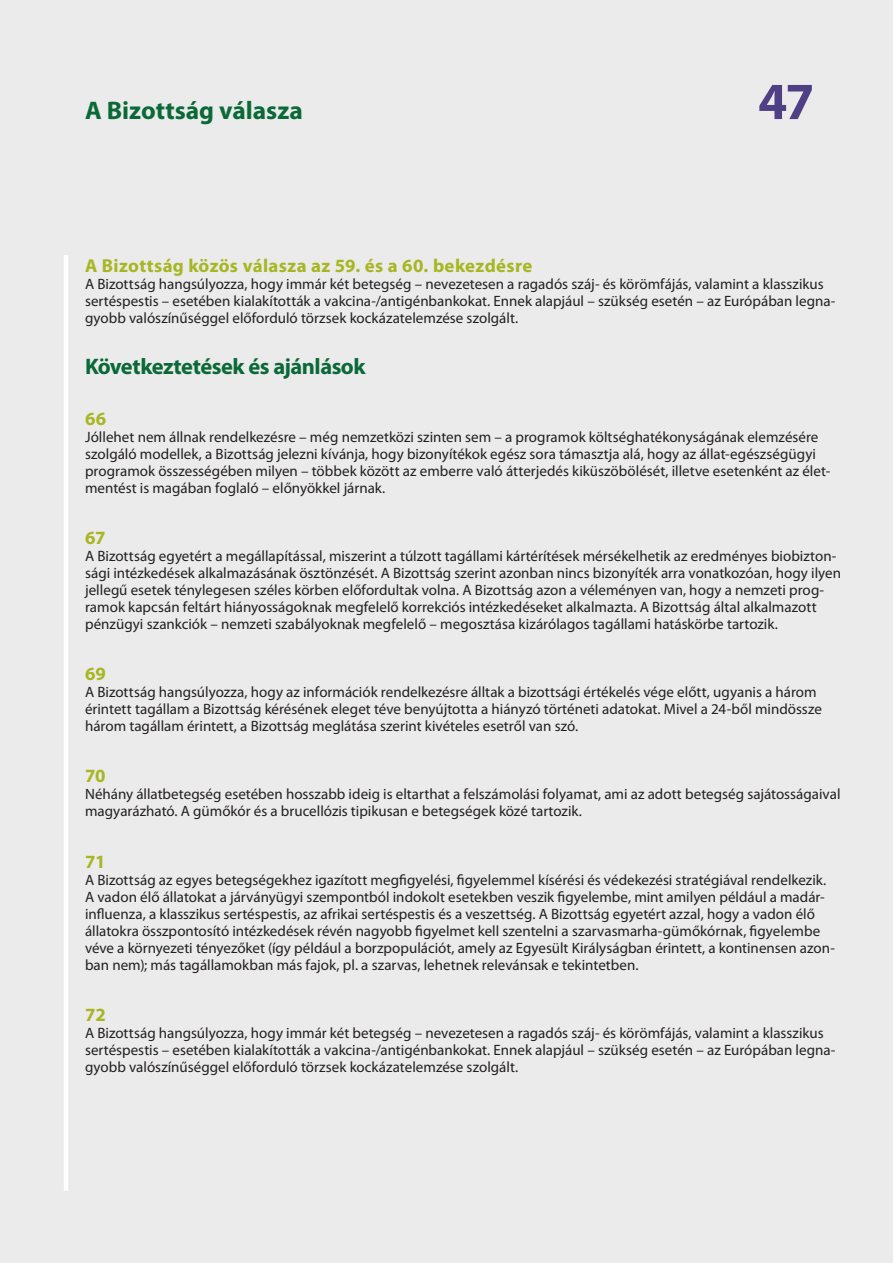
<style>
.page{position:relative;width:893px;height:1263px;background:#ebebeb}
.page>*{position:absolute;margin:0;border:0;box-sizing:border-box;transform-origin:0 0}
.t1{font:700 52.5px "Myriad Pro";color:#4f4085}
.t2{font:700 25.5px "Myriad Pro";color:#0b6938}
.K_02_-_REP_TITRE_1_1{font:700 22.5px "Myriad Pro";letter-spacing:-.025em;color:#0b6938}
.K_03_-_REP_CHIFFRE{font:700 18.75px "Myriad Pro";letter-spacing:.02em;color:#a7b621}
.K_04_-_REP_TEXTE_COU{font:15px/17px "Myriad Pro";color:#231f20}
</style>
<div class="page">
<hr style="left:64px;top:255px;width:4px;height:936px;background:#fff">
<h2 class="t2" style="left:85px;top:94px;width:219px">A Bizottság válasza</h2>
<h1 class="t1" style="left:758px;top:67px;width:58px">47</h1>
<p class="K_03_-_REP_CHIFFRE" style="left:85px;top:254px;width:449px">A Bizottság közös válasza az 59. és a 60. bekezdésre</p>
<p class="K_04_-_REP_TEXTE_COU" style="left:85px;top:275px;width:752px">A Bizottság hangsúlyozza, hogy immár két betegség – nevezetesen a ragadós száj- és körömfájás, valamint a klasszikus sertéspestis – esetében kialakították a vakcina-/antigénbankokat. Ennek alapjául – szükség esetén – az Európában legna&shy;gyobb valószínűséggel előforduló törzsek kockázatelemzése szolgált.</p>
<p class="K_02_-_REP_TITRE_1_1" style="left:85px;top:352px;width:282px">Következtetések és ajánlások</p>
<p class="K_03_-_REP_CHIFFRE" style="left:85px;top:407px;width:23px">66</p>
<p class="K_04_-_REP_TEXTE_COU" style="left:85px;top:428px;width:747px">Jóllehet nem állnak rendelkezésre – még nemzetközi szinten sem – a programok költséghatékonyságának elemzésére szolgáló modellek, a Bizottság jelezni kívánja, hogy bizonyítékok egész sora támasztja alá, hogy az állat-egészségügyi programok összességében milyen – többek között az emberre való átterjedés kiküszöbölését, illetve esetenként az élet&shy;mentést is magában foglaló – előnyökkel járnak.</p>
<p class="K_03_-_REP_CHIFFRE" style="left:85px;top:526px;width:22px">67</p>
<p class="K_04_-_REP_TEXTE_COU" style="left:85px;top:548px;width:757px">A Bizottság egyetért a megállapítással, miszerint a túlzott tagállami kártérítések mérsékelhetik az eredményes biobizton&shy;sági intézkedések alkalmazásának ösztönzését. A Bizottság szerint azonban nincs bizonyíték arra vonatkozóan, hogy ilyen jellegű esetek ténylegesen széles körben előfordultak volna. A Bizottság azon a véleményen van, hogy a nemzeti prog&shy;ramok kapcsán feltárt hiányosságoknak megfelelő korrekciós intézkedéseket alkalmazta. A Bizottság által alkalmazott pénzügyi szankciók – nemzeti szabályoknak megfelelő – megosztása kizárólagos tagállami hatáskörbe tartozik.</p>
<p class="K_03_-_REP_CHIFFRE" style="left:85px;top:662px;width:22px">69</p>
<p class="K_04_-_REP_TEXTE_COU" style="left:85px;top:684px;width:738px">A Bizottság hangsúlyozza, hogy az információk rendelkezésre álltak a bizottsági értékelés vége előtt, ugyanis a három érintett tagállam a Bizottság kérésének eleget téve benyújtotta a hiányzó történeti adatokat. Mivel a 24-ből mindössze három tagállam érintett, a Bizottság meglátása szerint kivételes esetről van szó.</p>
<p class="K_03_-_REP_CHIFFRE" style="left:85px;top:764px;width:22px">70</p>
<p class="K_04_-_REP_TEXTE_COU" style="left:85px;top:786px;width:757px">Néhány állatbetegség esetében hosszabb ideig is eltarthat a felszámolási folyamat, ami az adott betegség sajátosságaival magyarázható. A gümőkór és a brucellózis tipikusan e betegségek közé tartozik.</p>
<p class="K_03_-_REP_CHIFFRE" style="left:85px;top:849px;width:22px">71</p>
<p class="K_04_-_REP_TEXTE_COU" style="left:85px;top:871px;width:751px">A Bizottság az egyes betegségekhez igazított megfigyelési, figyelemmel kísérési és védekezési stratégiával rendelkezik.<br>A vadon élő állatokat a járványügyi szempontból indokolt esetekben veszik figyelembe, mint amilyen például a madár&shy;influenza, a klasszikus sertéspestis, az afrikai sertéspestis és a veszettség. A Bizottság egyetért azzal, hogy a vadon élő állatokra összpontosító intézkedések révén nagyobb figyelmet kell szentelni a szarvasmarha-gümőkórnak, figyelembe véve a környezeti tényezőket (így például a borzpopulációt, amely az Egyesült Királyságban érintett, a kontinensen azon&shy;ban nem); más tagállamokban más fajok, pl. a szarvas, lehetnek relevánsak e tekintetben.</p>
<p class="K_03_-_REP_CHIFFRE" style="left:85px;top:1002px;width:22px">72</p>
<p class="K_04_-_REP_TEXTE_COU" style="left:85px;top:1024px;width:752px">A Bizottság hangsúlyozza, hogy immár két betegség – nevezetesen a ragadós száj- és körömfájás, valamint a klasszikus sertéspestis – esetében kialakították a vakcina-/antigénbankokat. Ennek alapjául – szükség esetén – az Európában legna&shy;gyobb valószínűséggel előforduló törzsek kockázatelemzése szolgált.</p>
</div>
